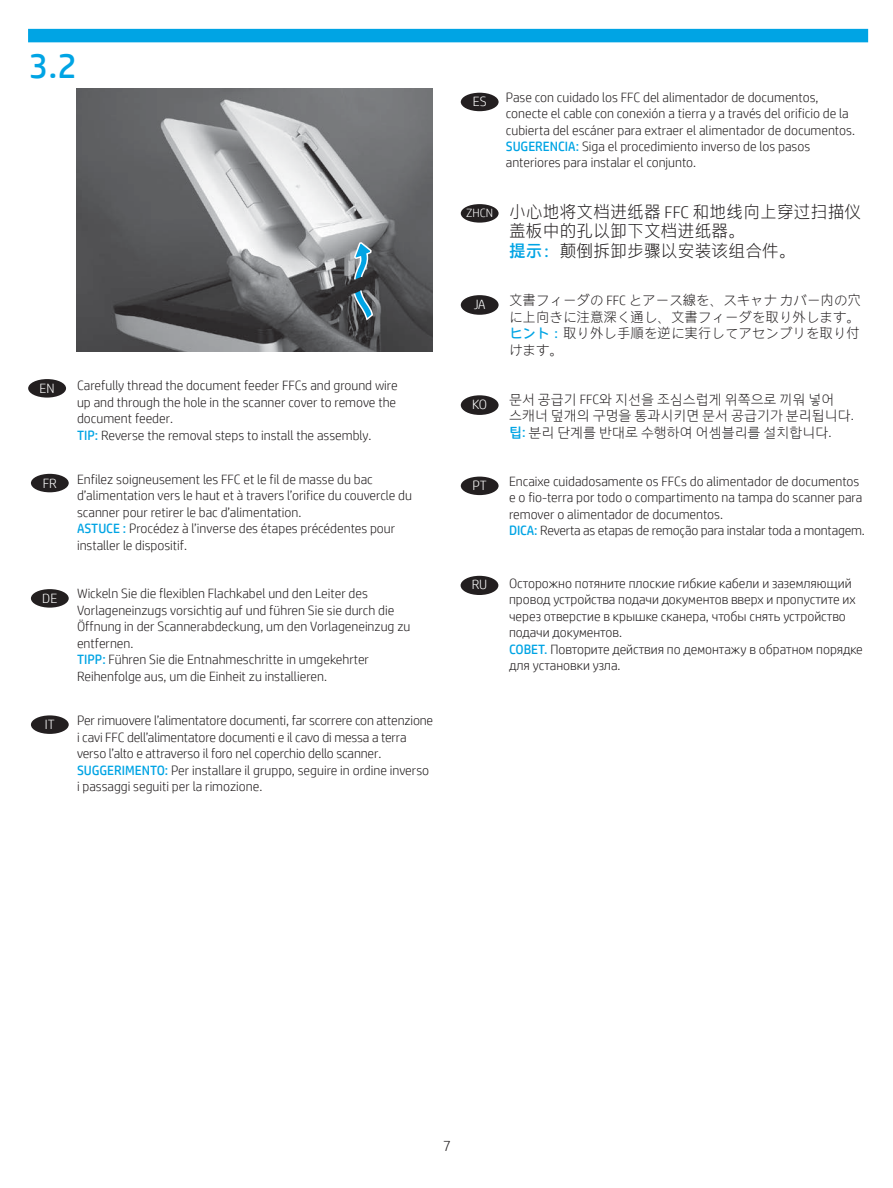
<style>
.page{position:relative;width:893px;height:1188px;background:#fff}
.page>*{position:absolute;margin:0;border:0;box-sizing:border-box;transform-origin:0 0}
.t1{font:36px "HP Simplified";color:#00a4e4}
.t2{font:300 16.8px/19.5px "HP Simplified Hans";color:#231f20}
.t3{font:300 15px "HP Simplified";color:#231f20}
.t4{font:300 13.5px/16.5px "HP Simplified";color:#231f20}
.t5{font:300 13.5px/16.5px "HP Simplified Jpan";color:#231f20;text-align:justify}
.t6{font:300 13.5px/16.5px "HP Simplified Hangeul";color:#231f20}
.t7{font:300 13.5px "HP Simplified";color:#fff}
.t8{font:300 12px "HP Simplified";color:#fff}
.s1{font-weight:400;color:#00a4e4}
.s2{font-family:"HP Simplified"}
</style>
<div class="page">
<div style="left:28px;top:29px;width:840px;height:13px;background:#00a4e4"></div>
<img style="left:76px;top:89px;width:357px;height:263px">
<svg style="left:353px;top:289px;width:21px;height:33px"></svg>
<svg style="left:353px;top:241px;width:20px;height:40px"></svg>
<div style="left:28px;top:379px;width:38px;height:19px;background:#231f20;border-radius:50%"></div>
<div style="left:31px;top:474px;width:38px;height:18px;background:#231f20;border-radius:50%"></div>
<div style="left:31px;top:589px;width:38px;height:19px;background:#231f20;border-radius:50%"></div>
<div style="left:31px;top:715px;width:38px;height:19px;background:#231f20;border-radius:50%"></div>
<div style="left:461px;top:93px;width:38px;height:18px;background:#231f20;border-radius:50%"></div>
<div style="left:461px;top:204px;width:38px;height:19px;background:#231f20;border-radius:50%"></div>
<div style="left:461px;top:295px;width:38px;height:20px;background:#231f20;border-radius:50%"></div>
<div style="left:461px;top:395px;width:38px;height:20px;background:#231f20;border-radius:50%"></div>
<div style="left:461px;top:477px;width:38px;height:18px;background:#231f20;border-radius:50%"></div>
<div style="left:461px;top:576px;width:37px;height:19px;background:#231f20;border-radius:50%"></div>
<h1 class="t1" style="left:29px;top:42px;width:49px">3.2</h1>
<p class="t7" style="left:40px;top:379px;width:17px">EN</p>
<p class="t4" style="left:77px;top:377px;width:322px">Carefully thread the document feeder FFCs and ground wire up and through the hole in the scanner cover to remove the document feeder.<br><span class="s1">TIP:</span> Reverse the removal steps to install the assembly.</p>
<p class="t7" style="left:43px;top:474px;width:16px">FR</p>
<p class="t4" style="left:77px;top:471px;width:336px">Enfilez soigneusement les FFC et le fil de masse du bac d’alimentation vers le haut et à travers l’orifice du couvercle du scanner pour retirer le bac d’alimentation.<br><span class="s1">ASTUCE :</span> Procédez à l’inverse des étapes précédentes pour installer le dispositif.</p>
<p class="t7" style="left:42px;top:589px;width:17px">DE</p>
<p class="t4" style="left:77px;top:585px;width:335px">Wickeln Sie die flexiblen Flachkabel und den Leiter des Vorlageneinzugs vorsichtig auf und führen Sie sie durch die Öffnung in der Scannerabdeckung, um den Vorlageneinzug zu entfernen.<br><span class="s1">TIPP:</span> Führen Sie die Entnahmeschritte in umgekehrter Reihenfolge aus, um die Einheit zu installieren.</p>
<p class="t7" style="left:45px;top:716px;width:11px">IT</p>
<p class="t4" style="left:77px;top:712px;width:358px">Per rimuovere l’alimentatore documenti, far scorrere con attenzione i cavi FFC dell’alimentatore documenti e il cavo di messa a terra verso l’alto e attraverso il foro nel coperchio dello scanner.<br><span class="s1">SUGGERIMENTO:</span> Per installare il gruppo, seguire in ordine inverso i passaggi seguiti per la rimozione.</p>
<p class="t7" style="left:473px;top:93px;width:15px">ES</p>
<p class="t4" style="left:506px;top:88px;width:351px">Pase con cuidado los FFC del alimentador de documentos, conecte el cable con conexión a tierra y a través del orificio de la cubierta del escáner para extraer el alimentador de documentos.<br><span class="s1">SUGERENCIA:</span> Siga el procedimiento inverso de los pasos anteriores para instalar el conjunto.</p>
<p class="t2" style="left:509px;top:202px;width:354px">小心地将文档进纸器 <span class="s2">FFC</span> 和地线向上穿过扫描仪盖板中的孔以卸下文档进纸器。<br><span class="s1">提示：</span>颠倒拆卸步骤以安装该组合件。</p>
<p class="t8" style="left:466px;top:205px;width:29px">ZHCN</p>
<p class="t7" style="left:474px;top:295px;width:13px">JA</p>
<p class="t5" style="left:509px;top:293px;width:354px">文書フィーダの <span class="s2">FFC</span> とアース線を、スキャナ カバー内の穴に上向きに注意深く通し、文書フィーダを取り外します。<span class="s1">ヒント：</span>取り外し手順を逆に実行してアセンブリを取り付けます。</p>
<p class="t6" style="left:509px;top:390px;width:346px">문서 공급기 <span class="s2">FFC</span>와 지선을 조심스럽게 위쪽으로 끼워 넣어 스캐너 덮개의 구멍을 통과시키면 문서 공급기가 분리됩니다. <span class="s1">팁:</span> 분리 단계를 반대로 수행하여 어셈블리를 설치합니다.</p>
<p class="t7" style="left:472px;top:396px;width:17px">KO</p>
<p class="t7" style="left:473px;top:477px;width:16px">PT</p>
<p class="t4" style="left:509px;top:473px;width:357px">Encaixe cuidadosamente os FFCs do alimentador de documentos e o fio-terra por todo o compartimento na tampa do scanner para remover o alimentador de documentos.<br><span class="s1">DICA:</span> Reverta as etapas de remoção para instalar toda a montagem.</p>
<p class="t7" style="left:472px;top:575px;width:17px">RU</p>
<p class="t4" style="left:509px;top:574px;width:355px">Осторожно потяните плоские гибкие кабели и заземляющий провод устройства подачи документов вверх и пропустите их через отверстие в крышке сканера, чтобы снять устройство подачи документов.<br><span class="s1">СОВЕТ.</span> Повторите действия по демонтажу в обратном порядке для установки узла.</p>
<p class="t3" style="left:443px;top:1136px;width:10px">7</p>
</div>
